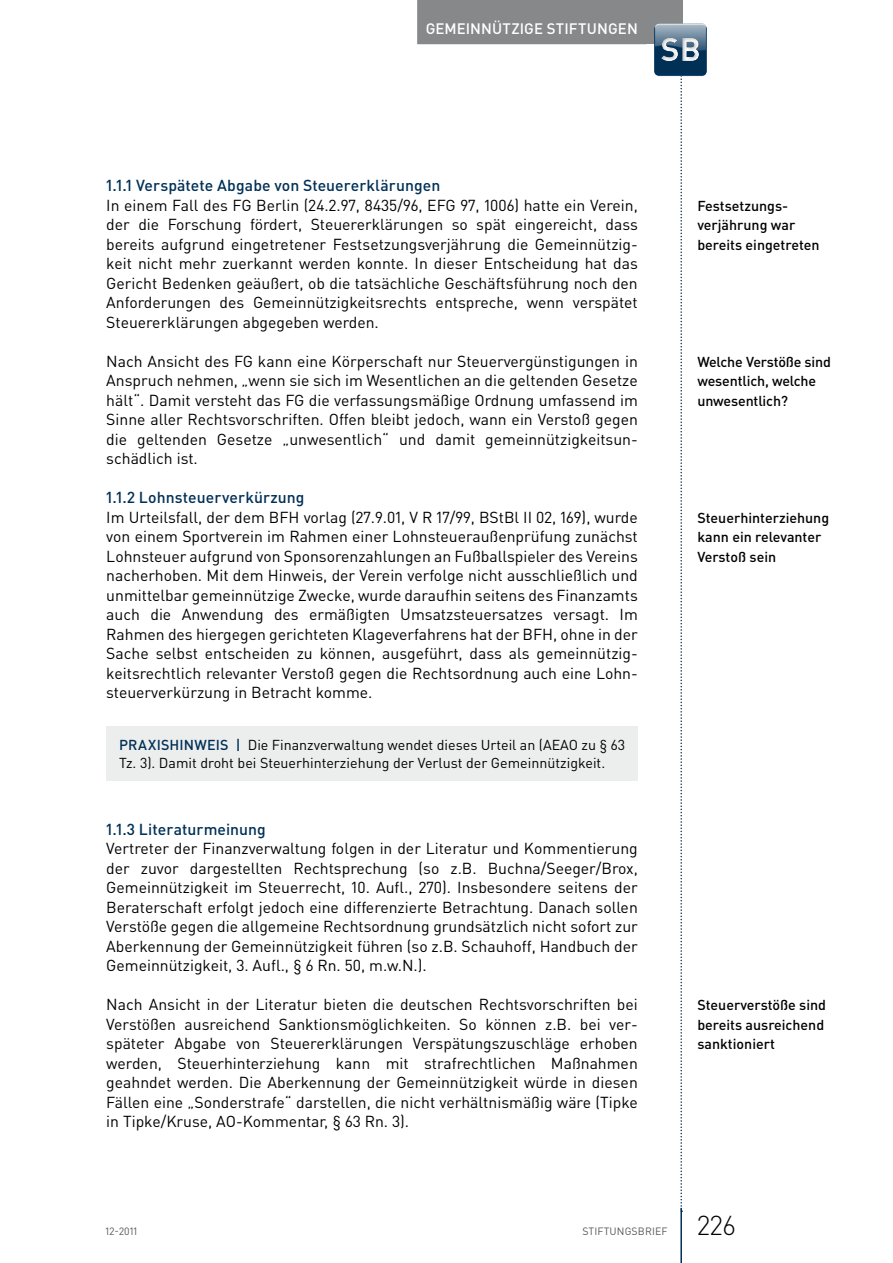
<style>
.page{position:relative;width:893px;height:1263px;background:#fff}
.page>*{position:absolute;margin:0;border:0;box-sizing:border-box;transform-origin:0 0}
.t1{font:300 27px "DIN Pro";color:#000}
.t2{font:15.75px/19.5px "DIN Pro";color:#000;text-align:justify}
.t3{font:500 15.75px "DIN Pro";letter-spacing:.005em;color:#003056}
.t4{font:500 15px "DIN Pro";letter-spacing:.005em;color:#fff}
.t5{font:500 14.25px/19.5px "DIN Pro";color:#000}
.t6{font:14.25px/18px "DIN Pro";color:#000}
.t7{font:10.5px "DIN Pro";letter-spacing:.01em;color:#58585a}
.s1{font-weight:500;color:#003056}
</style>
<div class="page">
<div style="left:638px;top:0;width:44px;height:44px;background:#87888a"></div>
<hr style="left:680px;top:1208px;width:2px;height:55px;background:#003056">
<div style="left:417px;top:0;width:229px;height:44px;background:#87888a"></div>
<img style="left:654px;top:23px;width:53px;height:53px">
<svg style="left:661px;top:0;width:38px;height:1212px"></svg>
<div style="left:659px;top:36px;width:40px;height:26px;background:#000;opacity:.3"></div>
<div style="left:106px;top:726px;width:532px;height:55px;background:#eceded"></div>
<p class="t4" style="left:426px;top:18px;width:214px">Gemeinnützige Stiftungen</p>
<p class="t3" style="left:106px;top:175px;width:336px">1.1.1 Verspätete Abgabe von Steuererklärungen</p>
<p class="t2" style="left:106px;top:195px;width:331px">I n einem Fall des FG Berlin (24.2.97, 8435/96, EFG</p>
<p class="t2" style="left:106px;top:195px;width:533px;text-indent:354px">97, 1006) hatte ein Verein, der die Forschung fördert, Steuererklärungen so spät eingereicht, dass bereits aufgrund eingetretener Festsetzungsverjährung die Gemeinnützig&shy;keit nicht mehr zuerkannt werden konnte. I n dieser Entscheidung hat das Gericht Bedenken geäußert, ob die tatsächliche Geschäftsführung noch den Anforderungen des Gemeinnützigkeitsrechts entspreche, wenn verspätet Steuererklärungen abgegeben werden.</p>
<p class="t2" style="left:106px;top:351px;width:533px;text-align:left">Nach Ansicht des FG kann eine Körperschaft nur Steuervergünstigungen in Anspruch nehmen, „wenn sie sich im Wesentlichen an die geltenden Gesetze hält“. Damit versteht das FG die verfassungsmäßige Ordnung umfassend im Sinne aller Rechtsvorschriften. Offen bleibt jedoch, wann ein Verstoß gegen die geltenden Gesetze „unwesentlich“ und damit gemeinnützigkeitsun&shy;schädlich ist.</p>
<p class="t3" style="left:106px;top:487px;width:200px">1.1.2 Lohnsteuerverkürzung</p>
<p class="t2" style="left:106px;top:507px;width:533px">I m U rteilsfall, der dem BFH vorlag (27.9.01, V R 17/99, BStBl II 02, 169), wurde von einem Sportverein im Rahmen einer Lohnsteueraußenprüfung zunächst Lohnsteuer aufgrund von Sponsorenzahlungen an Fußballspieler des Vereins nacherhoben. M it dem Hinweis, der Verein verfolge nicht ausschließlich und unmittelbar gemeinnützige Zwecke, wurde daraufhin seitens des Finanzamts auch die Anwendung des ermäßigten U msatzsteuersatzes versagt. I m -Rahmen des hiergegen gerichteten Klageverfahrens hat der BFH, ohne in der Sache selbst entscheiden zu können, ausgeführt, dass als gemeinnützig&shy;keitsrechtlich relevanter Verstoß gegen die Rechtsordnung auch eine Lohn&shy;steuerverkürzung in Betracht komme.</p>
<p class="t6" style="left:119px;top:735px;width:507px"><span class="s1">Praxish inweis |</span> Die Finanzverwaltung wendet dieses U rteil an (AEAO zu § 63<br>Tz. 3). Damit droht bei Steuerhinterziehung der Verlust der Gemeinnützigkeit.</p>
<p class="t3" style="left:106px;top:818px;width:161px">1.1.3 Literaturmeinung</p>
<p class="t2" style="left:106px;top:838px;width:533px">Vertreter der Finanzverwaltung folgen in der Literatur und Kommentierung der zuvor dargestellten Rechtsprechung (so z.B . Buchna/Seeger/B rox, -Gemeinnützigkeit im Steuerrecht, 10. Aufl., 270). I nsbesondere seitens der Beraterschaft erfolgt jedoch eine differenzierte Betrachtung. Danach sollen Verstöße gegen die allgemeine Rechtsordnung grundsätzlich nicht sofort zur Aberkennung der Gemeinnützigkeit führen (so z.B. Schauhoff, Handbuch der Gemeinnützigkeit, 3. Aufl., § 6 Rn. 50, m.w.N .).</p>
<p class="t2" style="left:106px;top:994px;width:533px;text-align:left">Nach Ansicht in der Literatur bieten die deutschen Rechtsvorschriften bei Verstößen ausreichend Sanktionsmöglichkeiten. So können z.B. bei ver&shy;späteter Abgabe von Steuererklärungen Verspätungszuschläge erhoben werden, Steuerhinterziehung kann mit strafrechtlichen Maßnahmen geahndet werden. Die Aberkennung der Gemeinnützigkeit würde in diesen Fällen eine „Sonderstrafe“ darstellen, die nicht verhältnismäßig wäre (Tipke in Tipke/Kruse, AO-Kommentar, § 63 Rn. 3).</p>
<p class="t5" style="left:697px;top:195px;width:124px">Festsetzungs&shy;verjährung war bereits eingetreten</p>
<p class="t5" style="left:697px;top:351px;width:135px">Welche Verstöße sind wesentlich, welche unwesentlich?</p>
<p class="t5" style="left:697px;top:507px;width:133px">Steuerhinterziehung kann ein relevanter<br>Verstoß sein</p>
<p class="t5" style="left:697px;top:995px;width:130px">Steuerverstöße sind bereits ausreichend sanktioniert</p>
<p class="t7" style="left:106px;top:1224px;width:33px">12-2011</p>
<p class="t7" style="left:582px;top:1224px;width:87px">Stiftungsbrief</p>
<h1 class="t1" style="left:697px;top:1207px;width:40px">226</h1>
</div>
